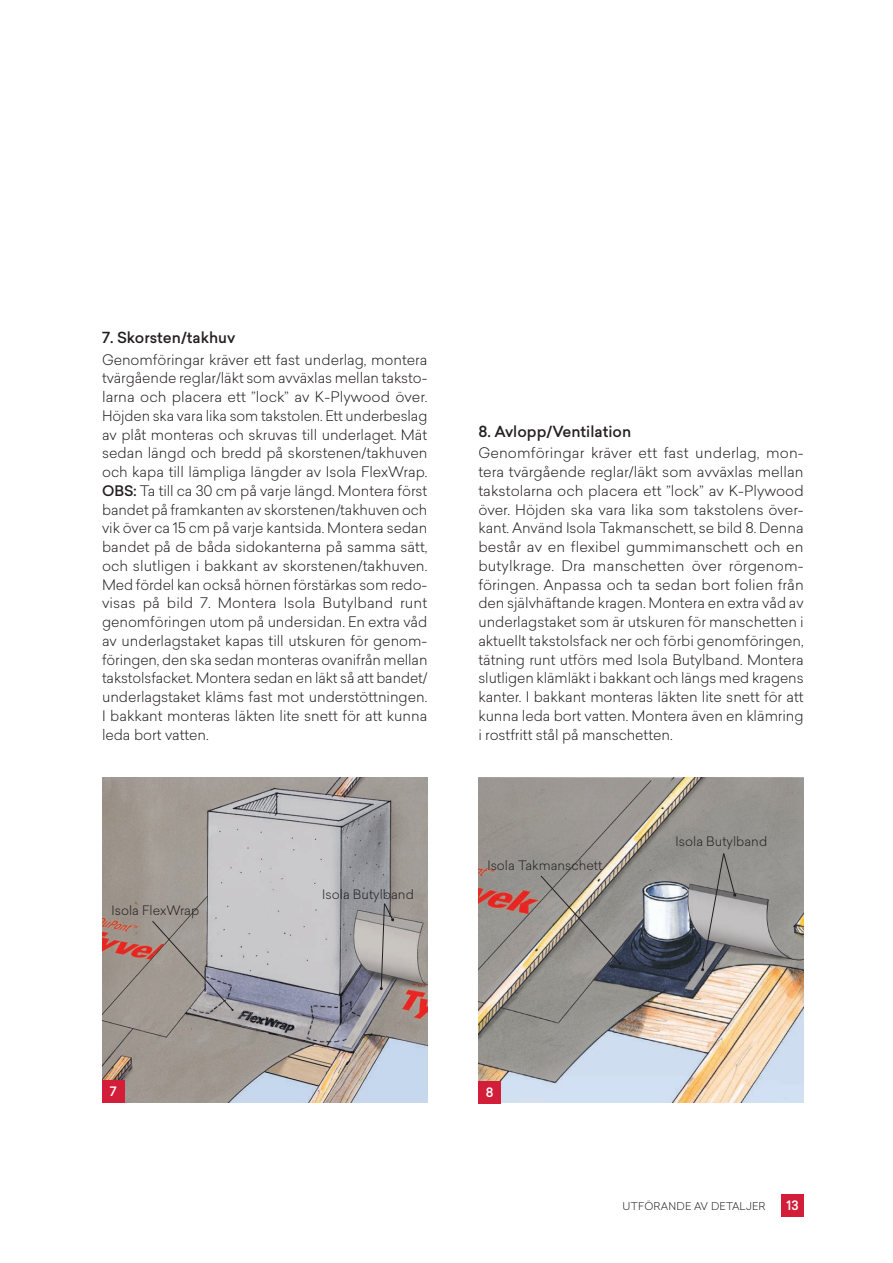
<style>
.page{position:relative;width:893px;height:1263px;background:#fff}
.page>*{position:absolute;margin:0;border:0;box-sizing:border-box;transform-origin:0 0}
.Subtitle{font:500 15px "Sailec";color:#231f20}
.Body_text{font:300 14.25px/18.8px "Sailec";letter-spacing:-.005em;color:#231f20;text-align:justify}
.Body_text-2{font:300 12.75px "Sailec";color:#231f20}
.Table__subtitle{font:500 12.75px "Sailec";color:#fff}
.t1{font:300 10.5px "Sailec";letter-spacing:.02em;color:#231f20}
.s1{font-weight:500}
</style>
<div class="page">
<div style="left:781px;top:1194px;width:23px;height:23px;background:#d31e39"></div>
<img style="left:478px;top:777px;width:326px;height:325px">
<img style="left:102px;top:777px;width:325px;height:325px">
<svg style="left:152px;top:920px;width:82px;height:91px;background:#a29d9c"></svg>
<svg style="left:540px;top:875px;width:81px;height:90px;background:#98948c"></svg>
<svg style="left:701px;top:853px;width:35px;height:118px;background:#949292"></svg>
<svg style="left:380px;top:903px;width:14px;height:87px"></svg>
<div style="left:102px;top:1080px;width:22px;height:22px;background:#d31e39"></div>
<div style="left:479px;top:1081px;width:22px;height:22px;background:#d31e39"></div>
<p class="Subtitle" style="left:102px;top:327px;width:135px">7. Skorsten/takhuv</p>
<p class="Body_text" style="left:102px;top:350px;width:327px">Genomföringar kräver ett fast underlag, montera tvärgående reglar/läkt som avväxlas mellan taksto&shy;larna och placera ett ”lock” av K-Plywood över.<br>Höjden ska vara lika som takstolen. Ett underbeslag av plåt monteras och skruvas till underlaget. Mät sedan längd och bredd på skorstenen/takhuven och kapa till lämpliga längder av Isola FlexWrap.<br><span class="s1">OBS:</span> Ta till ca 30 cm på varje längd. Montera först bandet på framkanten av skorstenen/takhuven och vik över ca 15 cm på varje kantsida. Montera sedan bandet på de båda sidokanterna på samma sätt, och slutligen i bakkant av skorstenen/takhuven.<br>Med fördel kan också hörnen förstärkas som redo&shy;visas på bild 7. Montera Isola Butylband runt genomföringen utom på undersidan. En extra våd av underlagstaket kapas till utskuren för genom&shy;föringen, den ska sedan monteras ovanifrån mellan takstolsfacket. Montera sedan en läkt så att bandet/ underlagstaket kläms fast mot understöttningen.<br>I bakkant monteras läkten lite snett för att kunna leda bort vatten.</p>
<p class="Body_text-2" style="left:112px;top:902px;width:89px">Isola FlexWrap</p>
<p class="Body_text-2" style="left:322px;top:886px;width:93px">Isola Butylband</p>
<p class="Subtitle" style="left:478px;top:420px;width:154px">8. Avlopp/Ventilation</p>
<p class="Body_text" style="left:478px;top:443px;width:327px">Genomföringar kräver ett fast underlag, mon&shy;tera tvärgående reglar/läkt som avväxlas mellan takstolarna och placera ett ”lock” av K-Plywood över. Höjden ska vara lika som takstolens över&shy;kant. Använd Isola Takmanschett, se bild 8. Denna består av en flexibel gummimanschett och en butylkrage. Dra manschetten över rörgenom&shy;föringen. Anpassa och ta sedan bort folien från den självhäftande kragen. Montera en extra våd av underlagstaket som är utskuren för manschetten i aktuellt takstolsfack ner och förbi genomföringen, tätning runt utförs med Isola Butylband. Montera slutligen klämläkt i bakkant och längs med kragens kanter. I bakkant monteras läkten lite snett för att kunna leda bort vatten. Montera även en klämring i rostfritt stål på manschetten.</p>
<p class="Body_text-2" style="left:487px;top:857px;width:117px">Isola Takmanschett</p>
<p class="Body_text-2" style="left:676px;top:832px;width:93px">Isola Butylband</p>
<p class="Table__subtitle" style="left:110px;top:1082px;width:8px">7</p>
<p class="Table__subtitle" style="left:486px;top:1083px;width:9px">8</p>
<p class="t1" style="left:623px;top:1198px;width:145px">UTFÖRANDE AV DETALJER</p>
<p class="Table__subtitle" style="left:787px;top:1197px;width:14px">13</p>
</div>
